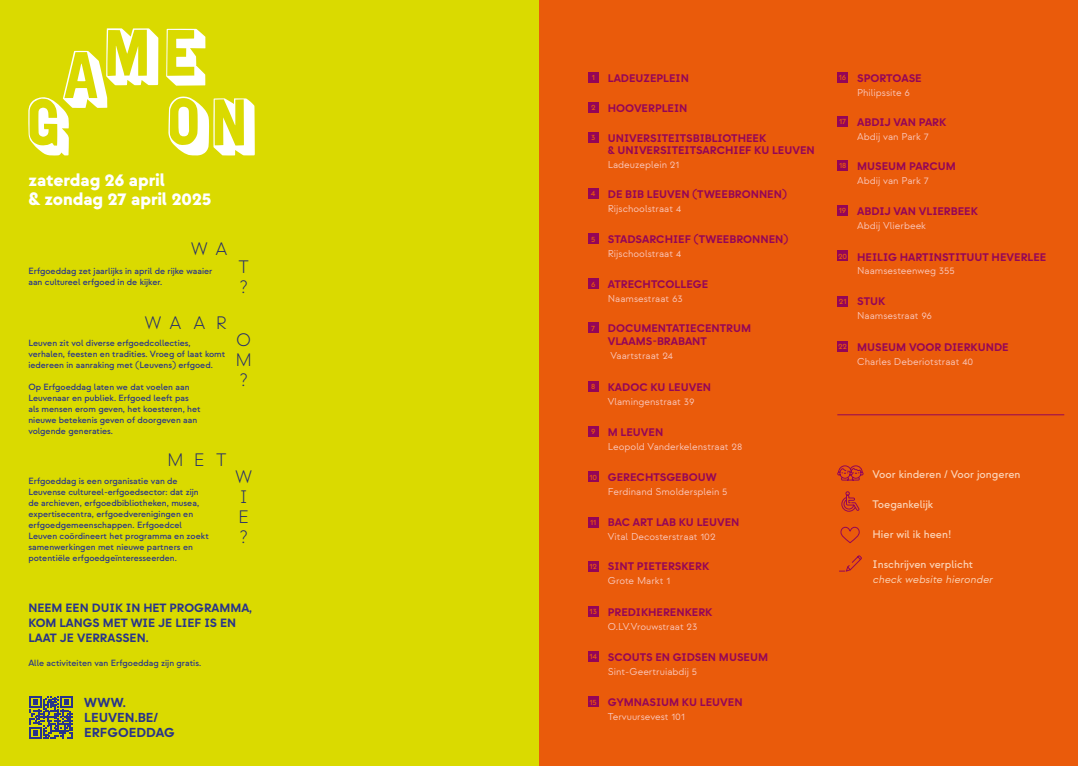
<style>
.page{position:relative;width:1078px;height:766px;background:#fff}
.page>*{position:absolute;margin:0;border:0;box-sizing:border-box;transform-origin:0 0}
.t1{font:900 18px/19px "Strawford";color:#fff}
.t2{font:300 18px/19.9px "Strawford";letter-spacing:.595em;color:#232c6d}
.t3{font:700 13px/15px "Strawford";color:#28348b}
.t4{font:700 12px/15px "Strawford";color:#28348b}
.t5{font:700 11px/12px "Strawford";color:#940558}
.t6{font:500 11px "Strawford";color:#fbd3b6}
.t7{font:italic 11px "Strawford";color:#fbd3b6}
.t8{font:10px "Strawford";color:#f9c6ba}
.t9{font:500 9px/11px "Strawford";color:#28348b}
.s1{font-weight:500;font-size:8px;color:#ea5b0b}
</style>
<div class="page">
<div style="left:0;top:0;width:539px;height:765px;background:#dada00"></div>
<svg style="left:30px;top:696px;width:42px;height:42px"></svg>
<svg style="left:168px;top:96px;width:87px;height:60px"></svg>
<svg style="left:28px;top:28px;width:130px;height:127px"></svg>
<svg style="left:166px;top:29px;width:39px;height:57px"></svg>
<div style="left:539px;top:0;width:538px;height:765px;background:#ea5b0b"></div>
<div style="left:587px;top:72px;width:11px;height:10px;background:#940558"></div>
<div style="left:587px;top:102px;width:11px;height:10px;background:#940558"></div>
<div style="left:587px;top:132px;width:11px;height:10px;background:#940558"></div>
<div style="left:587px;top:188px;width:11px;height:10px;background:#940558"></div>
<div style="left:587px;top:233px;width:11px;height:11px;background:#940558"></div>
<div style="left:587px;top:278px;width:11px;height:11px;background:#940558"></div>
<div style="left:587px;top:322px;width:11px;height:11px;background:#940558"></div>
<div style="left:587px;top:381px;width:11px;height:10px;background:#940558"></div>
<div style="left:587px;top:426px;width:11px;height:10px;background:#940558"></div>
<div style="left:587px;top:471px;width:11px;height:11px;background:#940558"></div>
<div style="left:587px;top:516px;width:11px;height:11px;background:#940558"></div>
<div style="left:587px;top:560px;width:11px;height:11px;background:#940558"></div>
<div style="left:587px;top:605px;width:11px;height:11px;background:#940558"></div>
<div style="left:587px;top:651px;width:11px;height:10px;background:#940558"></div>
<div style="left:587px;top:696px;width:11px;height:10px;background:#940558"></div>
<div style="left:837px;top:72px;width:10px;height:10px;background:#940558"></div>
<div style="left:837px;top:116px;width:10px;height:10px;background:#940558"></div>
<div style="left:837px;top:160px;width:10px;height:10px;background:#940558"></div>
<div style="left:837px;top:205px;width:10px;height:11px;background:#940558"></div>
<div style="left:837px;top:250px;width:10px;height:11px;background:#940558"></div>
<div style="left:837px;top:295px;width:10px;height:11px;background:#940558"></div>
<div style="left:837px;top:341px;width:10px;height:10px;background:#940558"></div>
<svg style="left:837px;top:465px;width:26px;height:15px"></svg>
<svg style="left:840px;top:526px;width:19px;height:17px"></svg>
<svg style="left:841px;top:491px;width:18px;height:21px"></svg>
<svg style="left:839px;top:555px;width:23px;height:17px"></svg>
<hr style="left:837px;top:414px;width:226px;height:1px;background:#940558">
<h1 class="t1" style="left:28px;top:170px;width:185px">zaterdag 26 april<br>&amp; zondag 27 april 2025</h1>
<h1 class="t2" style="left:191px;top:239px;width:38px">W A</h1>
<p class="t9" style="left:28px;top:265px;width:185px">Erfgoeddag zet jaarlijks in april de rijke waaier aan cultureel erfgoed in de kijker.</p>
<h1 class="t2" style="left:238px;top:257px;width:12px">T</h1>
<h1 class="t2" style="left:239px;top:277px;width:10px">?</h1>
<h1 class="t2" style="left:145px;top:313px;width:84px">WAAR</h1>
<p class="t9" style="left:28px;top:338px;width:198px">Leuven zit vol diverse erfgoedcollecties, verhalen, feesten en tradities. Vroeg of laat komt iedereen in aanraking met (Leuvens) erfgoed.</p>
<p class="t9" style="left:28px;top:382px;width:174px">Op Erfgoeddag laten we dat voelen aan Leuvenaar en publiek. Erfgoed leeft pas als mensen erom geven, het koesteren, het nieuwe betekenis geven of doorgeven aan volgende generaties.</p>
<h1 class="t2" style="left:167px;top:450px;width:61px">MET</h1>
<p class="t9" style="left:28px;top:475px;width:182px">Erfgoeddag is een organisatie van de Leuvense cultureel-erfgoedsector: dat zijn de archieven, erfgoedbibliotheken, musea, expertisecentra, erfgoedverenigingen en erfgoedgemeenschappen. Erfgoedcel Leuven coördineert het programma en zoekt samenwerkingen met nieuwe partners en potentiële erfgoedgeïnteresseerden.</p>
<h1 class="t2" style="left:236px;top:330px;width:16px">O</h1>
<h1 class="t2" style="left:235px;top:350px;width:18px">M ?</h1>
<h1 class="t2" style="left:235px;top:467px;width:18px">W</h1>
<h1 class="t2" style="left:238px;top:487px;width:12px;text-align:justify">I E ?</h1>
<h3 class="t4" style="left:28px;top:600px;width:225px">NEEM EEN DUIK IN HET PROGRAMMA,<br>KOM LANGS MET WIE JE LIEF IS EN<br>LAAT JE VERRASSEN.</h3>
<p class="t9" style="left:28px;top:657px;width:174px">Alle activiteiten van Erfgoeddag zijn gratis.</p>
<h2 class="t3" style="left:84px;top:695px;width:92px">WWW.<br>LEUVEN.BE/<br>ERFGOEDDAG</h2>
<p class="t5" style="left:591px;top:72px;width:99px"><span class="s1">1</span> LADEUZEPLEIN</p>
<p class="t5" style="left:591px;top:102px;width:98px"><span class="s1">2</span> HOOVERPLEIN</p>
<p class="t5" style="left:607px;top:132px;width:208px;text-indent:-17px"><span class="s1">3</span> UNIVERSITEITSBIBLIOTHEEK<br>&amp; UNIVERSITEITSARCHIEF KU LEUVEN</p>
<p class="t8" style="left:607px;top:158px;width:73px">Ladeuzeplein 21</p>
<p class="t5" style="left:591px;top:188px;width:197px"><span class="s1">4</span> DE BIB LEUVEN (TWEEBRONNEN)</p>
<p class="t8" style="left:607px;top:202px;width:75px">Rijschoolstraat 4</p>
<p class="t5" style="left:591px;top:233px;width:199px"><span class="s1">5</span> STADSARCHIEF (TWEEBRONNEN)</p>
<p class="t8" style="left:607px;top:247px;width:75px">Rijschoolstraat 4</p>
<p class="t5" style="left:591px;top:278px;width:119px"><span class="s1">6</span> ATRECHTCOLLEGE</p>
<p class="t8" style="left:607px;top:292px;width:77px">Naamsestraat 63</p>
<p class="t5" style="left:607px;top:322px;width:145px;line-height:13.2px;text-indent:-17px"><span class="s1">7</span> DOCUMENTATIECENTRUM<br>VLAAMS-BRABANT</p>
<p class="t8" style="left:610px;top:350px;width:64px">Vaartstraat 24</p>
<p class="t5" style="left:591px;top:381px;width:121px"><span class="s1">8</span> KADOC KU LEUVEN</p>
<p class="t8" style="left:607px;top:395px;width:88px">Vlamingenstraat 39</p>
<p class="t5" style="left:591px;top:426px;width:74px"><span class="s1">9</span> M LEUVEN</p>
<p class="t8" style="left:607px;top:440px;width:136px">Leopold Vanderkelenstraat 28</p>
<p class="t5" style="left:589px;top:471px;width:129px"><span class="s1">10</span> GERECHTSGEBOUW</p>
<p class="t8" style="left:607px;top:485px;width:121px">Ferdinand Smoldersplein 5</p>
<p class="t5" style="left:590px;top:516px;width:151px"><span class="s1">11</span> BAC ART LAB KU LEUVEN</p>
<p class="t8" style="left:607px;top:530px;width:109px">Vital Decosterstraat 102</p>
<p class="t5" style="left:589px;top:560px;width:121px"><span class="s1">12</span> SINT PIETERSKERK</p>
<p class="t8" style="left:607px;top:574px;width:64px">Grote Markt 1</p>
<p class="t5" style="left:589px;top:605px;width:124px"><span class="s1">13</span> PREDIKHERENKERK</p>
<p class="t8" style="left:607px;top:620px;width:91px">O.LV.Vrouwstraat 23</p>
<p class="t5" style="left:589px;top:651px;width:180px"><span class="s1">14</span> SCOUTS EN GIDSEN MUSEUM</p>
<p class="t8" style="left:607px;top:665px;width:91px">Sint-Geertruiabdij 5</p>
<p class="t5" style="left:589px;top:696px;width:154px"><span class="s1">15</span> GYMNASIUM KU LEUVEN</p>
<p class="t8" style="left:607px;top:710px;width:79px">Tervuursevest 101</p>
<p class="t5" style="left:838px;top:72px;width:84px"><span class="s1">16</span> SPORTOASE</p>
<p class="t8" style="left:857px;top:86px;width:54px">Philipssite 6</p>
<p class="t5" style="left:838px;top:116px;width:109px"><span class="s1">17</span> ABDIJ VAN PARK</p>
<p class="t8" style="left:857px;top:130px;width:73px">Abdij van Park 7</p>
<p class="t5" style="left:838px;top:160px;width:118px"><span class="s1">18</span> MUSEUM PARCUM</p>
<p class="t8" style="left:857px;top:174px;width:73px">Abdij van Park 7</p>
<p class="t5" style="left:838px;top:205px;width:140px"><span class="s1">19</span> ABDIJ VAN VLIERBEEK</p>
<p class="t8" style="left:857px;top:219px;width:70px">Abdij Vlierbeek</p>
<p class="t5" style="left:837px;top:251px;width:210px"><sup>20</sup> HEILIG HARTINSTITUUT HEVERLEE</p>
<p class="t8" style="left:857px;top:264px;width:99px">Naamsesteenweg 355</p>
<p class="t5" style="left:838px;top:295px;width:48px"><span class="s1">21</span> STUK</p>
<p class="t8" style="left:857px;top:310px;width:76px">Naamsestraat 96</p>
<p class="t5" style="left:838px;top:341px;width:172px"><span class="s1">22</span> MUSEUM VOOR DIERKUNDE</p>
<p class="t8" style="left:857px;top:355px;width:118px">Charles Deberiotstraat 40</p>
<p class="t6" style="left:872px;top:467px;width:149px">Voor kinderen / Voor jongeren</p>
<p class="t6" style="left:872px;top:497px;width:62px">Toegankelijk</p>
<p class="t6" style="left:872px;top:527px;width:80px">Hier wil ik heen!</p>
<p class="t6" style="left:872px;top:557px;width:102px">Inschrijven verplicht</p>
<p class="t7" style="left:872px;top:572px;width:122px">check website hieronder</p>
</div>
